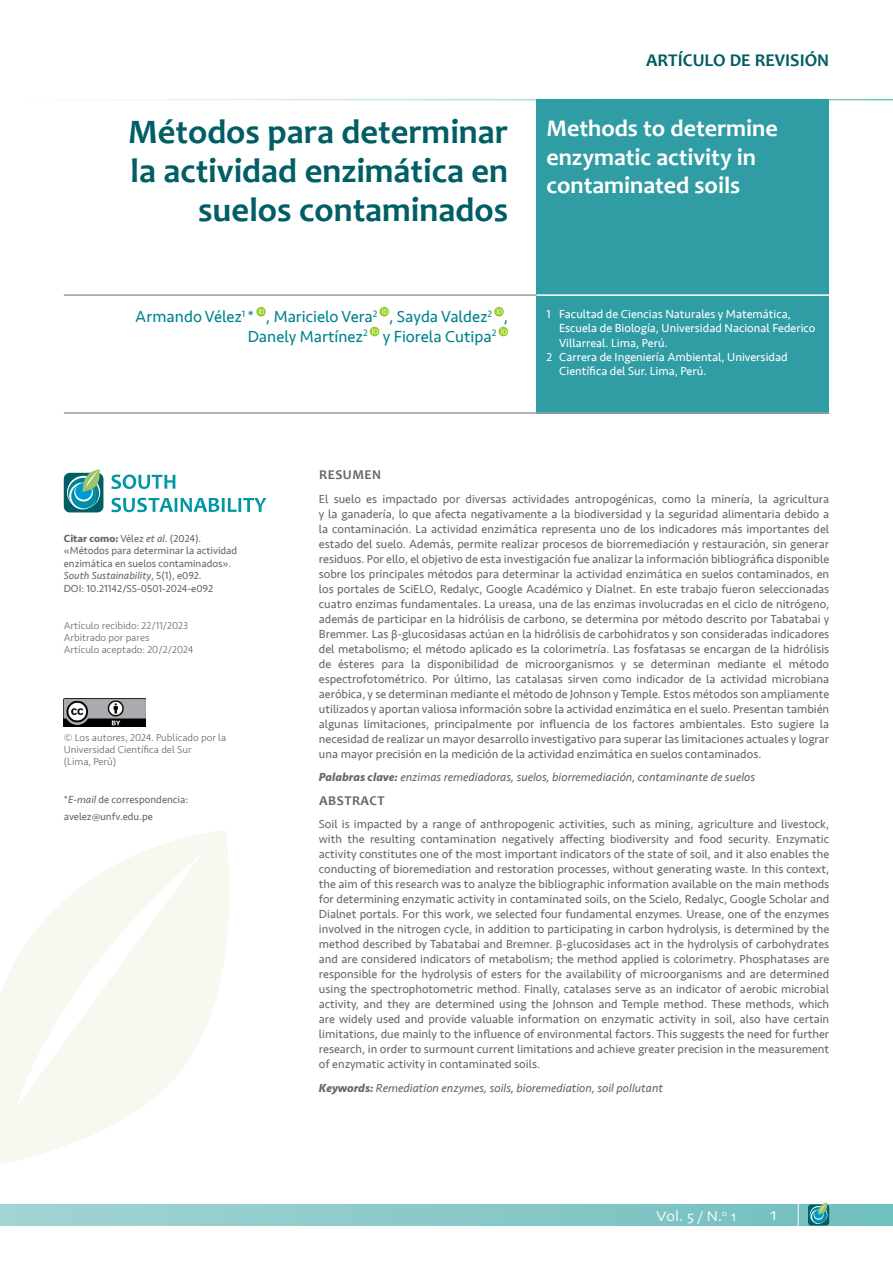
<style>
.page{position:relative;width:893px;height:1263px;background:#fff}
.page>*{position:absolute;margin:0;border:0;box-sizing:border-box;transform-origin:0 0}
.t1{font:700 34.5px/39px "Candara";color:#005e64;text-align:right}
.t2{font:700 24px/28.8px "Candara";color:#fff}
.t3{font:700 18px "Candara";color:#005e64}
.t4{font:18px "Skia";color:#fff}
.t5{font:16.5px/19.8px "Seravek";color:#00838d}
.t6{font:15px "Skia";color:#fff}
.t7{font:700 13.5px "Candara";letter-spacing:.04em;color:#67676b}
.t8{font:12px/15px "Seravek";color:#67676b;text-align:justify}
.t9{font:12px "Seravek";color:#fff}
.t10{font:italic 12px "Seravek";color:#67676b}
.t11{font:10.5px/12.6px "Seravek";color:#67676b}
.t12{font:300 10.5px/12px "Seravek";color:#67676b}
.t13{font:8.7px "Skia";color:#fff}
.s1{font-weight:700}
.s2{font-style:italic}
.s3{font-size:15px}
</style>
<div class="page">
<div style="left:0;top:1204px;width:893px;height:21px;background:linear-gradient(to right,#a3d4d4,#70bfbe)"></div>
<div style="left:537px;top:99px;width:292px;height:315px;background:#309da4"></div>
<hr style="left:64px;top:412px;width:765px;height:2px;background:#9c9ba0">
<hr style="left:536px;top:294px;width:293px;height:2px;background:#fff">
<svg style="left:111px;top:474px;width:65px;height:15px"></svg>
<div style="left:64px;top:473px;width:39px;height:39px;background:#005e64;border-radius:6px"></div>
<svg style="left:67px;top:469px;width:34px;height:40px"></svg>
<svg style="left:111px;top:498px;width:155px;height:14px"></svg>
<svg style="left:0;top:831px;width:229px;height:333px"></svg>
<svg style="left:16px;top:852px;width:187px;height:257px;fill:#f5f9f0"></svg>
<hr style="left:64px;top:294px;width:473px;height:2px;background:#9c9ba0">
<img style="left:64px;top:698px;width:81px;height:29px">
<svg style="left:808px;top:1204px;width:21px;height:21px"></svg>
<svg style="left:810px;top:1202px;width:18px;height:22px"></svg>
<svg style="left:798px;top:1204px;width:1px;height:22px"></svg>
<svg style="left:256px;top:307px;width:10px;height:10px"></svg>
<svg style="left:379px;top:307px;width:10px;height:10px"></svg>
<svg style="left:494px;top:307px;width:10px;height:10px"></svg>
<svg style="left:370px;top:327px;width:9px;height:9px"></svg>
<svg style="left:498px;top:327px;width:10px;height:9px"></svg>
<h3 class="t3" style="left:646px;top:49px;width:185px">ARTÍCULO DE REVISIÓN</h3>
<h1 class="t1" style="left:128px;top:113px;width:382px">Métodos para determinar la actividad enzimática en suelos contaminados</h1>
<h2 class="t2" style="left:546px;top:114px;width:233px">Methods to determine enzymatic activity in contaminated soils</h2>
<h3 class="t5" style="left:248px;top:307px;width:262px;text-indent:-112px">Armando Vélez<sup>1</sup> * , Maricielo Vera<sup>2</sup> , Sayda Valdez<sup>2</sup> ,<br>Danely Martínez<sup>2</sup> y Fiorela Cutipa<sup>2</sup></h3>
<p class="t9" style="left:546px;top:305px;width:246px">1 Facultad de Ciencias Naturales y Matemática,</p>
<p class="t9" style="left:559px;top:319px;width:258px">Escuela de Biología, Universidad Nacional Federico</p>
<p class="t9" style="left:559px;top:333px;width:110px">Villarreal. Lima, Perú.</p>
<p class="t9" style="left:546px;top:348px;width:243px">2 Carrera de Ingeniería Ambiental, Universidad</p>
<p class="t9" style="left:559px;top:362px;width:149px">Científica del Sur. Lima, Perú.</p>
<p class="t11" style="left:64px;top:532px;width:175px"><span class="s1">Citar como:</span> Vélez <span class="s2">et al</span>. (2024). «Métodos para determinar la actividad enzimática en suelos contaminados».<br><span class="s2">South Sustainability</span>, 5(1), e092.<br>DOI: 10.21142/SS-0501-2024-e092</p>
<p class="t12" style="left:64px;top:620px;width:131px">Artículo recibido: 22/11/2023<br>Arbitrado por pares<br>Artículo aceptado: 20/2/2024</p>
<p class="t12" style="left:64px;top:732px;width:164px">© Los autores, 2024. Publicado por la<br>Universidad Científica del Sur<br>(Lima, Perú)</p>
<p class="t11" style="left:64px;top:791px;width:126px;line-height:16.8px">*<span class="s2">E-mail</span> de correspondencia: avelez@unfv.edu.pe</p>
<p class="t7" style="left:319px;top:466px;width:64px">RESUMEN</p>
<p class="t8" style="left:319px;top:491px;width:512px">El suelo es impactado por diversas actividades antropogénicas, como la minería, la agricultura y la ganadería, lo que afecta negativamente a la biodiversidad y la seguridad alimentaria debido a la contaminación. La actividad enzimática representa uno de los indicadores más importantes del estado del suelo. Además, permite realizar procesos de biorremediación y restauración, sin generar residuos. Por ello, el objetivo de esta investigación fue analizar la información bibliográfica disponible sobre los principales métodos para determinar la actividad enzimática en suelos contaminados, en los portales de SciELO, Redalyc, Google Académico y Dialnet. En este trabajo fueron seleccionadas cuatro enzimas fundamentales. La ureasa, una de las enzimas involucradas en el ciclo de nitrógeno, además de participar en la hidrólisis de carbono, se determina por método descrito por Tabatabai y Bremmer. Las β-glucosidasas actúan en la hidrólisis de carbohidratos y son consideradas indicadores del metabolismo; el método aplicado es la colorimetría. Las fosfatasas se encargan de la hidrólisis de ésteres para la disponibilidad de microorganismos y se determinan mediante el método espectrofotométrico. Por último, las catalasas sirven como indicador de la actividad microbiana aeróbica, y se determinan mediante el método de Johnson y Temple. Estos métodos son ampliamente utilizados y aportan valiosa información sobre la actividad enzimática en el suelo. Presentan también algunas limitaciones, principalmente por influencia de los factores ambientales. Esto sugiere la necesidad de realizar un mayor desarrollo investigativo para superar las limitaciones actuales y lograr una mayor precisión en la medición de la actividad enzimática en suelos contaminados.</p>
<p class="t10" style="left:319px;top:767px;width:438px"><span class="s1">Palabras clave:</span> enzimas remediadoras, suelos, biorremediación, contaminante de suelos</p>
<p class="t7" style="left:319px;top:792px;width:67px">ABSTRACT</p>
<p class="t8" style="left:319px;top:817px;width:512px">Soil is impacted by a range of anthropogenic activities, such as mining, agriculture and livestock, with the resulting contamination negatively affecting biodiversity and food security. Enzymatic activity constitutes one of the most important indicators of the state of soil, and it also enables the conducting of bioremediation and restoration processes, without generating waste. In this context, the aim of this research was to analyze the bibliographic information available on the main methods for determining enzymatic activity in contaminated soils, on the Scielo, Redalyc, Google Scholar and Dialnet portals. For this work, we selected four fundamental enzymes. Urease, one of the enzymes involved in the nitrogen cycle, in addition to participating in carbon hydrolysis, is determined by the method described by Tabatabai and Bremner. β-glucosidases act in the hydrolysis of carbohydrates and are considered indicators of metabolism; the method applied is colorimetry. Phosphatases are responsible for the hydrolysis of esters for the availability of microorganisms and are determined using the spectrophotometric method. Finally, catalases serve as an indicator of aerobic microbial activity, and they are determined using the Johnson and Temple method. These methods, which are widely used and provide valuable information on enzymatic activity in soil, also have certain limitations, due mainly to the influence of environmental factors. This suggests the need for further research, in order to surmount current limitations and achieve greater precision in the measurement of enzymatic activity in contaminated soils.</p>
<p class="t10" style="left:319px;top:1078px;width:346px"><span class="s1">Keywords:</span> Remediation enzymes, soils, bioremediation, soil pollutant</p>
<p class="t6" style="left:657px;top:1207px;width:67px">Vol. 5 / N.</p>
<h3 class="t4" style="left:770px;top:1203px;width:8px">1</h3>
<p class="t13" style="left:722px;top:1208px;width:16px">o <span class="s3">1</span></p>
</div>
